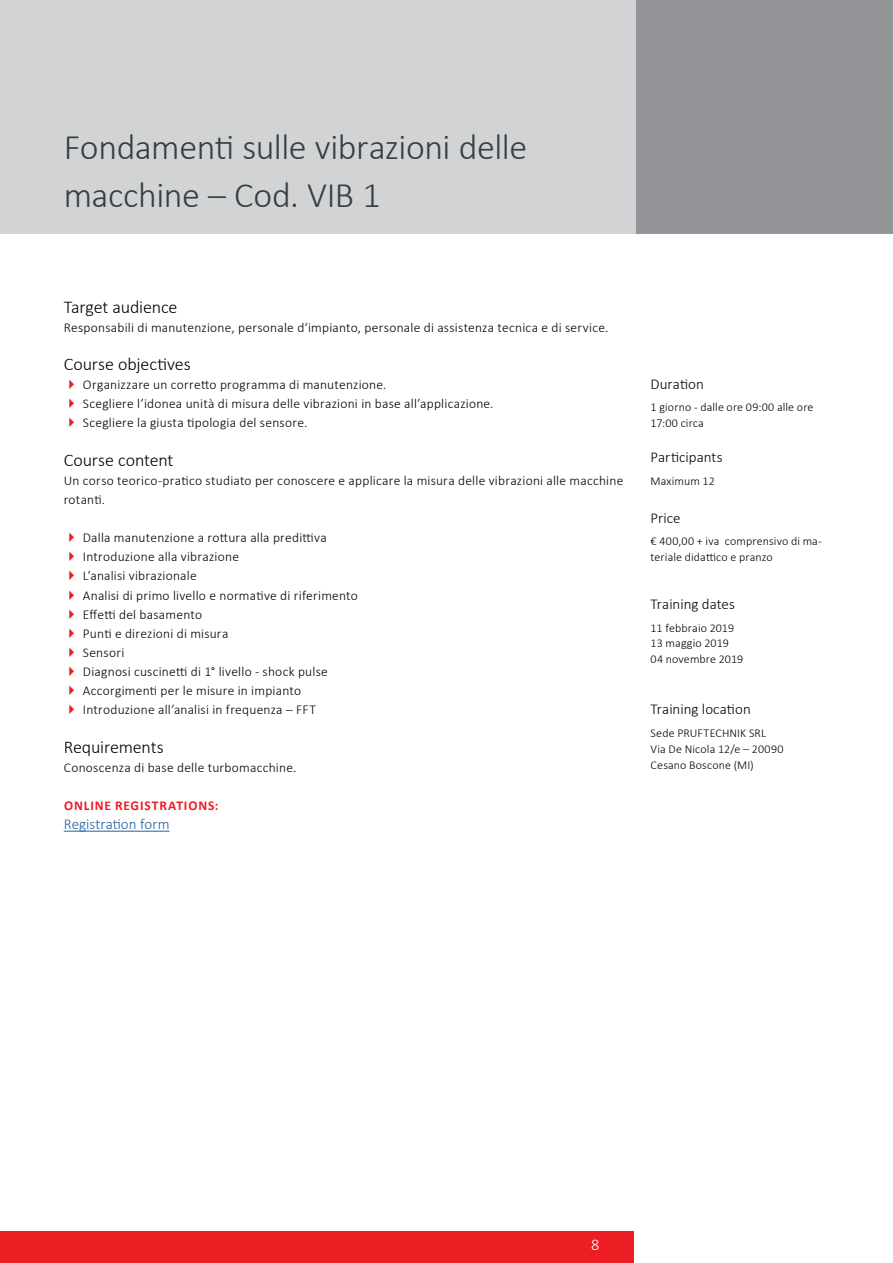
<style>
.page{position:relative;width:893px;height:1263px;background:#fff}
.page>*{position:absolute;margin:0;border:0;box-sizing:border-box;transform-origin:0 0}
.t1{font:300 36px/47.8px "Calibri";letter-spacing:-.01em;color:#383e41}
.t2{font:300 18px "Calibri";letter-spacing:-.005em;color:#000}
.t3{font:300 16.5px "Calibri";color:#fff}
.t4{font:300 15px "Calibri";color:#000}
.t5{font:300 15px "Calibri";color:#215e9e}
.t6{font:300 13.5px/19.2px "Calibri";letter-spacing:.015em;color:#000}
.t7{font:700 13.5px "Calibri";letter-spacing:.065em;color:#ed1d24}
.t8{font:300 12px/15.9px "Calibri";letter-spacing:.01em;color:#000}
</style>
<div class="page">
<div style="left:0;top:1231px;width:634px;height:32px;background:#ed1d24"></div>
<div style="left:634px;top:0;width:259px;height:234px;background:#939598"></div>
<div style="left:0;top:0;width:635px;height:234px;background:#d1d3d4"></div>
<hr style="left:64px;top:831px;width:106px;height:1px;background:#215e9e">
<h1 class="t1" style="left:64px;top:123px;width:465px">Fondamenti sulle vibrazioni delle macchine – Cod. VIB 1</h1>
<h2 class="t2" style="left:64px;top:295px;width:115px">Target audience</h2>
<p class="t6" style="left:64px;top:317px;width:546px">Responsabili di manutenzione, personale d‘impianto, personale di assistenza tecnica e di service.</p>
<h2 class="t2" style="left:64px;top:353px;width:128px">Course objectives</h2>
<p class="t6" style="left:83px;top:375px;width:412px">Organizzare un corretto programma di manutenzione.<br>Scegliere l’idonea unità di misura delle vibrazioni in base all’applicazione.<br>Scegliere la giusta tipologia del sensore.</p>
<h2 class="t2" style="left:64px;top:448px;width:111px">Course content</h2>
<p class="t6" style="left:64px;top:471px;width:561px">Un corso teorico-pratico studiato per conoscere e applicare la misura delle vibrazioni alle macchine rotanti.</p>
<p class="t6" style="left:83px;top:528px;width:276px">Dalla manutenzione a rottura alla predittiva Introduzione alla vibrazione<br>L’analisi vibrazionale<br>Analisi di primo livello e normative di riferimento Effetti del basamento<br>Punti e direzioni di misura<br>Sensori<br>Diagnosi cuscinetti di 1° livello - shock pulse Accorgimenti per le misure in impianto Introduzione all’analisi in frequenza – FFT</p>
<h2 class="t2" style="left:64px;top:735px;width:102px">Requirements</h2>
<p class="t6" style="left:64px;top:758px;width:234px">Conoscenza di base delle turbomacchine.</p>
<p class="t7" style="left:64px;top:796px;width:156px">ONLINE REGISTRATIONS:</p>
<p class="t5" style="left:64px;top:815px;width:107px">Registration form</p>
<p class="t4" style="left:651px;top:375px;width:55px">Duration</p>
<p class="t8" style="left:651px;top:399px;width:164px">1 giorno - dalle ore 09:00 alle ore<br>17:00 circa</p>
<p class="t4" style="left:651px;top:448px;width:73px">Participants</p>
<p class="t8" style="left:651px;top:473px;width:66px">Maximum 12</p>
<p class="t4" style="left:651px;top:509px;width:32px">Price</p>
<p class="t8" style="left:651px;top:533px;width:173px">€ 400,00 + iva comprensivo di ma&shy;teriale didattico e pranzo</p>
<p class="t4" style="left:651px;top:595px;width:86px">Training dates</p>
<p class="t8" style="left:651px;top:619px;width:94px">11 febbraio 2019<br>13 maggio 2019<br>04 novembre 2019</p>
<p class="t4" style="left:651px;top:700px;width:102px">Training location</p>
<p class="t8" style="left:651px;top:725px;width:134px">Sede PRUFTECHNIK SRL<br>Via De Nicola 12/e – 20090<br>Cesano Boscone (MI)</p>
<p class="t3" style="left:591px;top:1234px;width:10px">8</p>
</div>
